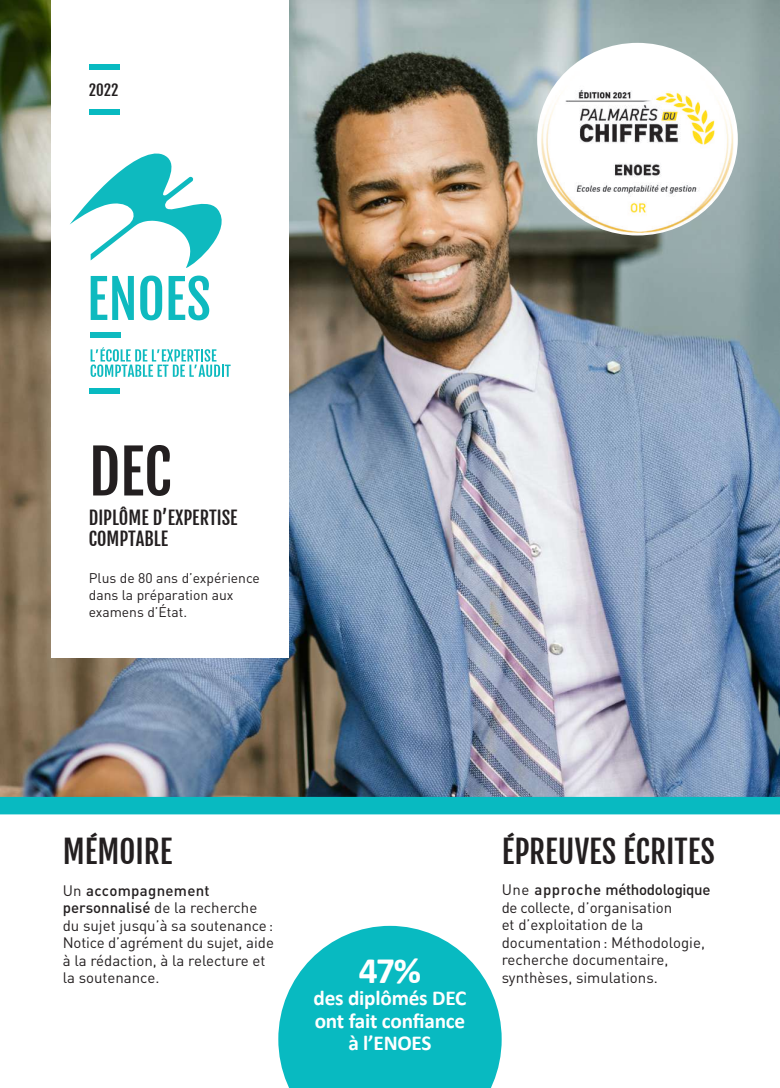
<style>
.page{position:relative;width:780px;height:1088px;background:#fff}
.page>*{position:absolute;margin:0;border:0;box-sizing:border-box;transform-origin:0 0}
.t1{font:60px "Fjalla One";color:#231f20}
.t2{font:700 37.5px "Calibri";color:#fff}
.t3{font:31.25px "Fjalla One";color:#231f20}
.t4{font:700 21.25px/22.5px "Calibri";letter-spacing:-.01em;color:#fff;text-align:center}
.t5{font:18.25px/21.9px "Fjalla One";color:#231f20}
.t6{font:15px/17.5px "DINOT";color:#231f20}
.t7{font:15px "Fjalla One";color:#231f20}
.t8{font:13.88px/16.6px "DINOT";color:#231f20}
.s1{font-weight:500}
</style>
<div class="page">
<img style="left:0;top:0;width:780px;height:797px">
<svg style="left:0;top:797px;width:780px;height:253px"></svg>
<div style="left:52px;top:0;width:237px;height:657px;background:#fff"></div>
<svg style="left:70px;top:153px;width:152px;height:115px"></svg>
<svg style="left:91px;top:276px;width:43px;height:44px"></svg>
<svg style="left:140px;top:276px;width:22px;height:44px"></svg>
<svg style="left:168px;top:276px;width:41px;height:44px"></svg>
<div style="left:91px;top:332px;width:30px;height:5px;background:#0ebabf"></div>
<svg style="left:91px;top:347px;width:139px;height:30px"></svg>
<div style="left:89px;top:388px;width:31px;height:5px;background:#08bac1"></div>
<div style="left:89px;top:65px;width:30px;height:5px;background:#08bac1"></div>
<div style="left:89px;top:109px;width:30px;height:5px;background:#08bac1"></div>
<img style="left:537px;top:43px;width:200px;height:192px">
<svg style="left:278px;top:926px;width:223px;height:162px;fill:#08bac1"></svg>
<p class="t7" style="left:89px;top:80px;width:31px">2022</p>
<h1 class="t1" style="left:89px;top:435px;width:84px">DEC</h1>
<p class="t5" style="left:89px;top:506px;width:150px">DIPLÔME D’EXPERTISE<br>COMPTABLE</p>
<p class="t8" style="left:89px;top:570px;width:172px">Plus de 80 ans d’expérience dans la préparation aux examens d’État.</p>
<h3 class="t3" style="left:63px;top:832px;width:111px">MÉMOIRE</h3>
<p class="t6" style="left:63px;top:881px;width:213px">Un <span class="s1">accompagnement personnalisé</span> de la recherche du sujet jusqu’à sa soutenance:<br>Notice d’agrément du sujet, aide à la rédaction, à la relecture et la soutenance.</p>
<h2 class="t2" style="left:359px;top:944px;width:64px">47%</h2>
<h3 class="t4" style="left:313px;top:987px;width:154px">des diplômés DEC ont fait confiance à l’ENOES</h3>
<h3 class="t3" style="left:501px;top:832px;width:215px">ÉPREUVES ÉCRITES</h3>
<p class="t6" style="left:501px;top:881px;width:210px">Une <span class="s1">approche méthodologique </span>de collecte, d’organisation<br>et d’exploitation de la documentation: Méthodologie, recherche documentaire,</p>
<p class="t6" style="left:501px;top:968px;width:158px">synthèses, simulations.</p>
</div>
